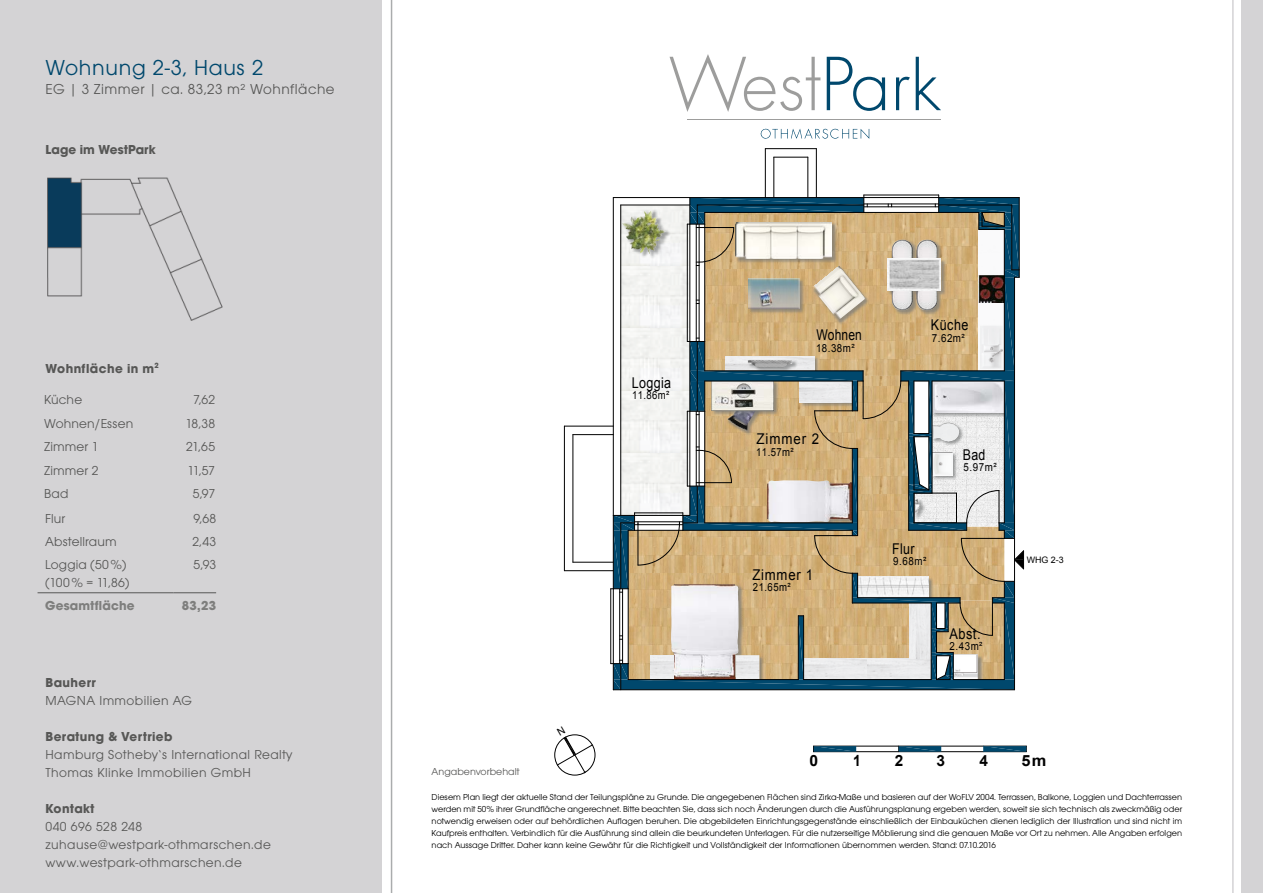
<style>
.page{position:relative;width:1263px;height:893px;background:#fff}
.page>*{position:absolute;margin:0;border:0;box-sizing:border-box;transform-origin:0 0}
.t1{font:22.5px "Avant Garde Gothic Itc T";letter-spacing:.03em;color:#00486d}
.t2{font:700 15.45px "Arial";color:#000}
.t3{font:700 15.45px "Arial";color:#000;scale:1.06 1}
.t4{font:700 15.45px "Arial";color:#000;scale:.9 1}
.t5{font:15px "Avant Garde Gothic Itc T";letter-spacing:.03em;color:#575756}
.t6{font:14.85px "Arial";letter-spacing:.035em;color:#000;scale:.84 1}
.t7{font:14.85px "Arial";letter-spacing:.035em;color:#000;scale:.89 1}
.t8{font:14.85px "Arial";letter-spacing:.035em;color:#000;scale:.9 1}
.t9{font:14.85px "Arial";letter-spacing:.035em;color:#000;scale:.81 1}
.t10{font:14.85px "Arial";letter-spacing:.035em;color:#000;scale:.85 1}
.t11{font:14.85px "Arial";letter-spacing:.035em;color:#000;scale:.86 1}
.t12{font:14.85px "Arial";letter-spacing:.035em;color:#000;scale:.83 1}
.t13{font:13.5px/18px "Avant Garde Gothic Itc T";letter-spacing:.03em;color:#575756}
.t14{font:13.5px/18.1px "Avant Garde Gothic Itc T";letter-spacing:.01em;color:#575756}
.t15{font:700 13.5px "Avant Garde Gothic Itc T";letter-spacing:.03em;color:#575756}
.t16{font:700 13.5px "Avant Garde Gothic Itc T";letter-spacing:.015em;color:#7e7e7d}
.t17{font:700 13.5px "Avant Garde Gothic Itc T";letter-spacing:.005em;color:#575756}
.t18{font:11.1px "Arial";letter-spacing:.05em;color:#000;scale:.88 1}
.t19{font:11.1px "Arial";letter-spacing:.05em;color:#000;scale:.86 1}
.t20{font:11.1px "Arial";letter-spacing:.05em;color:#000;scale:.87 1}
.t21{font:10.5px "Avant Garde Gothic Itc T";color:#575756}
.t22{font:9px/12px "Avant Garde Gothic Itc T";color:#000;text-align:justify}
.t23{font:8.85px "Arial";color:#000}
</style>
<div class="page">
<hr style="left:391px;top:0;width:1px;height:893px;background:#aaacad">
<div style="left:0;top:0;width:382px;height:893px;background:#d4d3d5"></div>
<svg style="left:760px;top:128px;width:109px;height:11px"></svg>
<svg style="left:669px;top:54px;width:151px;height:58px"></svg>
<svg style="left:827px;top:57px;width:58px;height:54px"></svg>
<svg style="left:896px;top:77px;width:14px;height:33px"></svg>
<svg style="left:916px;top:57px;width:25px;height:53px"></svg>
<hr style="left:687px;top:119px;width:254px;height:1px;background:#9d9d9c">
<hr style="left:1232px;top:0;width:1px;height:893px;background:#d4d3d5">
<div style="left:1242px;top:0;width:21px;height:893px;background:#d4d3d5"></div>
<hr style="left:38px;top:592px;width:136px;height:1px;background:#575756">
<hr style="left:174px;top:592px;width:42px;height:1px;background:#575756">
<div style="left:555px;top:735px;width:40px;height:40px;border:1px solid #000;border-radius:50%"></div>
<hr style="left:814px;top:746px;width:212px;height:1px;background:#000">
<hr style="left:814px;top:751px;width:212px;height:1px;background:#000">
<svg style="left:898px;top:746px;width:43px;height:6px"></svg>
<svg style="left:813px;top:746px;width:43px;height:6px"></svg>
<svg style="left:983px;top:746px;width:44px;height:6px"></svg>
<hr style="left:610px;top:589px;width:1px;height:75px;background:#000">
<hr style="left:564px;top:426px;width:49px;height:1px;background:#000">
<hr style="left:573px;top:434px;width:40px;height:1px;background:#000">
<hr style="left:564px;top:426px;width:1px;height:145px;background:#000">
<hr style="left:573px;top:435px;width:1px;height:127px;background:#000">
<hr style="left:564px;top:570px;width:49px;height:1px;background:#000">
<hr style="left:573px;top:562px;width:40px;height:1px;background:#000">
<hr style="left:807px;top:157px;width:1px;height:41px;background:#000">
<hr style="left:816px;top:149px;width:1px;height:49px;background:#000">
<hr style="left:773px;top:157px;width:1px;height:41px;background:#000">
<hr style="left:774px;top:157px;width:34px;height:1px;background:#000">
<hr style="left:765px;top:149px;width:1px;height:49px;background:#000">
<hr style="left:765px;top:148px;width:51px;height:1px;background:#000">
<svg style="left:611px;top:195px;width:413px;height:495px"></svg>
<hr style="left:613px;top:689px;width:401px;height:1px;background:#000">
<img style="left:47px;top:177px;width:176px;height:144px">
<svg style="left:557px;top:734px;width:35px;height:40px"></svg>
<h1 class="t1" style="left:45px;top:54px;width:219px">Wohnung 2-3, Haus 2</h1>
<h3 class="t5" style="left:45px;top:81px;width:291px">EG | 3 Zimmer | ca. 83,23 m² Wohnfläche</h3>
<h3 class="t17" style="left:45px;top:141px;width:112px">Lage im WestPark</h3>
<h3 class="t15" style="left:45px;top:360px;width:115px">Wohnfläche in m<sup>2</sup></h3>
<h3 class="t13" style="left:44px;top:391px;width:40px">Küche</h3>
<h3 class="t13" style="left:193px;top:391px;width:24px">7,62</h3>
<h3 class="t14" style="left:44px;top:414px;width:91px">Wohnen/Essen</h3>
<h3 class="t13" style="left:185px;top:414px;width:31px">18,38</h3>
<h3 class="t13" style="left:44px;top:437px;width:56px">Zimmer 1</h3>
<h3 class="t13" style="left:186px;top:437px;width:30px">21,65</h3>
<h3 class="t13" style="left:44px;top:461px;width:56px">Zimmer 2</h3>
<h3 class="t13" style="left:187px;top:461px;width:29px">11,57</h3>
<h3 class="t13" style="left:44px;top:484px;width:26px">Bad</h3>
<h3 class="t13" style="left:193px;top:484px;width:24px">5,97</h3>
<h3 class="t13" style="left:45px;top:509px;width:22px">Flur</h3>
<h3 class="t13" style="left:193px;top:509px;width:24px">9,68</h3>
<h3 class="t14" style="left:45px;top:533px;width:73px">Abstellraum</h3>
<h3 class="t13" style="left:192px;top:533px;width:25px">2,43</h3>
<h3 class="t14" style="left:45px;top:555px;width:86px">Loggia (50%) (100% = 11,86)</h3>
<h3 class="t13" style="left:194px;top:555px;width:24px">5,93</h3>
<h3 class="t16" style="left:45px;top:597px;width:91px">Gesamtfläche</h3>
<h3 class="t16" style="left:182px;top:597px;width:36px">83,23</h3>
<h3 class="t15" style="left:45px;top:674px;width:52px">Bauherr</h3>
<h3 class="t13" style="left:45px;top:691px;width:148px">MAGNA Immobilien AG</h3>
<h3 class="t15" style="left:45px;top:728px;width:129px">Beratung &amp; Vertrieb</h3>
<h3 class="t13" style="left:45px;top:745px;width:249px">Hamburg Sotheby‘s International Realty<br>Thomas Klinke Immobilien GmbH</h3>
<h3 class="t15" style="left:45px;top:800px;width:50px">Kontakt</h3>
<h3 class="t13" style="left:45px;top:817px;width:227px">040 696 528 248 zuhause@westpark-othmarschen.de www.westpark-othmarschen.de</h3>
<h3 class="t6" style="left:632px;top:373px;width:49px">Loggia</h3>
<p class="t19" style="left:632px;top:388px;width:45px">11.86m²</p>
<h3 class="t9" style="left:816px;top:325px;width:58px">Wohnen</h3>
<p class="t20" style="left:816px;top:341px;width:46px">18.38m²</p>
<h3 class="t10" style="left:931px;top:315px;width:46px">Küche</h3>
<p class="t18" style="left:932px;top:331px;width:39px">7.62m²</p>
<h3 class="t8" style="left:757px;top:429px;width:71px">Zimmer 2</h3>
<p class="t19" style="left:756px;top:445px;width:45px">11.57m²</p>
<h3 class="t7" style="left:752px;top:565px;width:70px">Zimmer 1</h3>
<p class="t19" style="left:753px;top:580px;width:45px">21.65m²</p>
<h3 class="t12" style="left:963px;top:445px;width:29px">Bad</h3>
<p class="t18" style="left:964px;top:460px;width:39px">5.97m²</p>
<h3 class="t6" style="left:892px;top:539px;width:28px">Flur</h3>
<p class="t18" style="left:893px;top:554px;width:39px">9.68m²</p>
<h3 class="t11" style="left:949px;top:624px;width:38px">Abst.</h3>
<p class="t18" style="left:950px;top:639px;width:39px">2.43m²</p>
<p class="t23" style="left:1027px;top:554px;width:39px">WHG 2-3</p>
<h2 class="t2" style="left:810px;top:750px;width:10px">0</h2>
<h2 class="t4" style="left:853px;top:750px;width:10px">1</h2>
<h2 class="t2" style="left:895px;top:750px;width:10px">2</h2>
<h2 class="t2" style="left:936px;top:750px;width:10px">3</h2>
<h2 class="t2" style="left:979px;top:750px;width:10px">4</h2>
<h2 class="t3" style="left:1021px;top:750px;width:25px">5m</h2>
<p class="t21" style="left:432px;top:766px;width:89px">Angabenvorbehalt</p>
<p class="t22" style="left:432px;top:791px;width:752px">Diesem Plan liegt der aktuelle Stand der Teilungspläne zu Grunde. Die angegebenen Flächen sind Zirka-Maße und basieren auf der WoFLV 2004. Terrassen, Balkone, Loggien und Dachterrassen werden mit 50% ihrer Grundfläche angerechnet. Bitte beachten Sie, dass sich noch Änderungen durch die Ausführungsplanung ergeben werden, soweit sie sich technisch als zweckmäßig oder notwendig erweisen oder auf behördlichen Auflagen beruhen. Die abgebildeten Einrichtungsgegenstände einschließlich der Einbauküchen dienen lediglich der Illustration und sind nicht im Kaufpreis enthalten. Verbindlich für die Ausführung sind allein die beurkundeten Unterlagen. Für die nutzerseitige Möblierung sind die genauen Maße vor Ort zu nehmen. Alle Angaben erfolgen nach Aussage Dritter. Daher kann keine Gewähr für die Richtigkeit und Vollständigkeit der Informationen übernommen werden. Stand: 07.10.2016</p>
</div>
